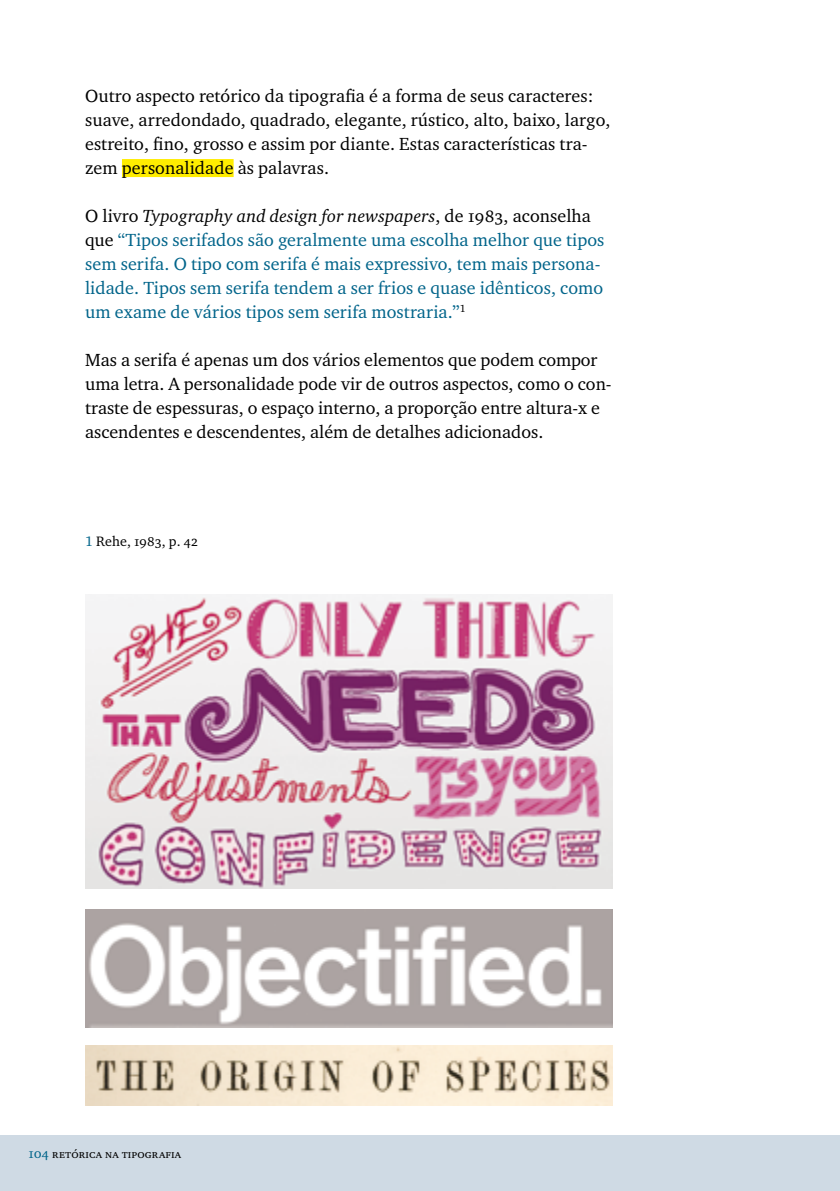
<style>
.page{position:relative;width:840px;height:1191px;background:#fff}
.page>*{position:absolute;margin:0;border:0;box-sizing:border-box;transform-origin:0 0}
.t1{font:18px/24px "Charter ITC Regu OS";color:#000}
.t2{font:18px/24px "Charter ITC Regu OS";letter-spacing:.005em;color:#00648a}
.t3{font:italic 18px "Charter ITC";letter-spacing:.005em;color:#000}
.t4{font:14px "Charter ITC Regu OS";letter-spacing:.005em;color:#000}
.t5{font:12px "Charter ITC Regu SC";letter-spacing:.01em;color:#000}
.s1{font-family:"Charter ITC Regu OS";font-style:normal}
.s2{color:#000}
.s3{font-family:"Charter ITC";color:#00648a}
.s4{font-family:"Charter ITC Regu OS";font-size:14px;color:#00648a}
</style>
<div class="page">
<div style="left:0;top:1135px;width:839px;height:56px;background:#cfdae4"></div>
<div style="left:122px;top:159px;width:111px;height:18px;background:#ffed00"></div>
<img style="left:85px;top:595px;width:527px;height:293px">
<img style="left:85px;top:909px;width:527px;height:118px">
<img style="left:85px;top:1045px;width:527px;height:61px">
<p class="t1" style="left:85px;top:83px;width:526px">Outro aspecto retórico da tipografia é a forma de seus caracteres: suave, arredondado, quadrado, elegante, rústico, alto, baixo, largo, estreito, fino, grosso e assim por diante. Estas características tra&shy;zem personalidade às palavras.</p>
<p class="t3" style="left:85px;top:205px;width:507px"><span class="s1">O livro</span> Typography and design for newspapers<span class="s1">, de 1983, aconselha</span></p>
<p class="t2" style="left:85px;top:227px;width:520px"><span class="s2">que</span> “Tipos serifados são geralmente uma escolha melhor que tipos sem serifa. O tipo com serifa é mais expressivo, tem mais persona&shy;lidade. Tipos sem serifa tendem a ser frios e quase idênticos, como um exame de vários tipos sem serifa mostraria.”<sup>1</sup></p>
<p class="t1" style="left:85px;top:347px;width:527px">Mas a serifa é apenas um dos vários elementos que podem compor uma letra. A personalidade pode vir de outros aspectos, como o con&shy;traste de espessuras, o espaço interno, a proporção entre altura-x e ascendentes e descendentes, além de detalhes adicionados.</p>
<p class="t4" style="left:85px;top:532px;width:114px"><span class="s3">1</span> Rehe, 1983, p. 42</p>
<p class="t5" style="left:29px;top:1146px;width:154px"><span class="s4">104</span> retórica na tipografia</p>
</div>
